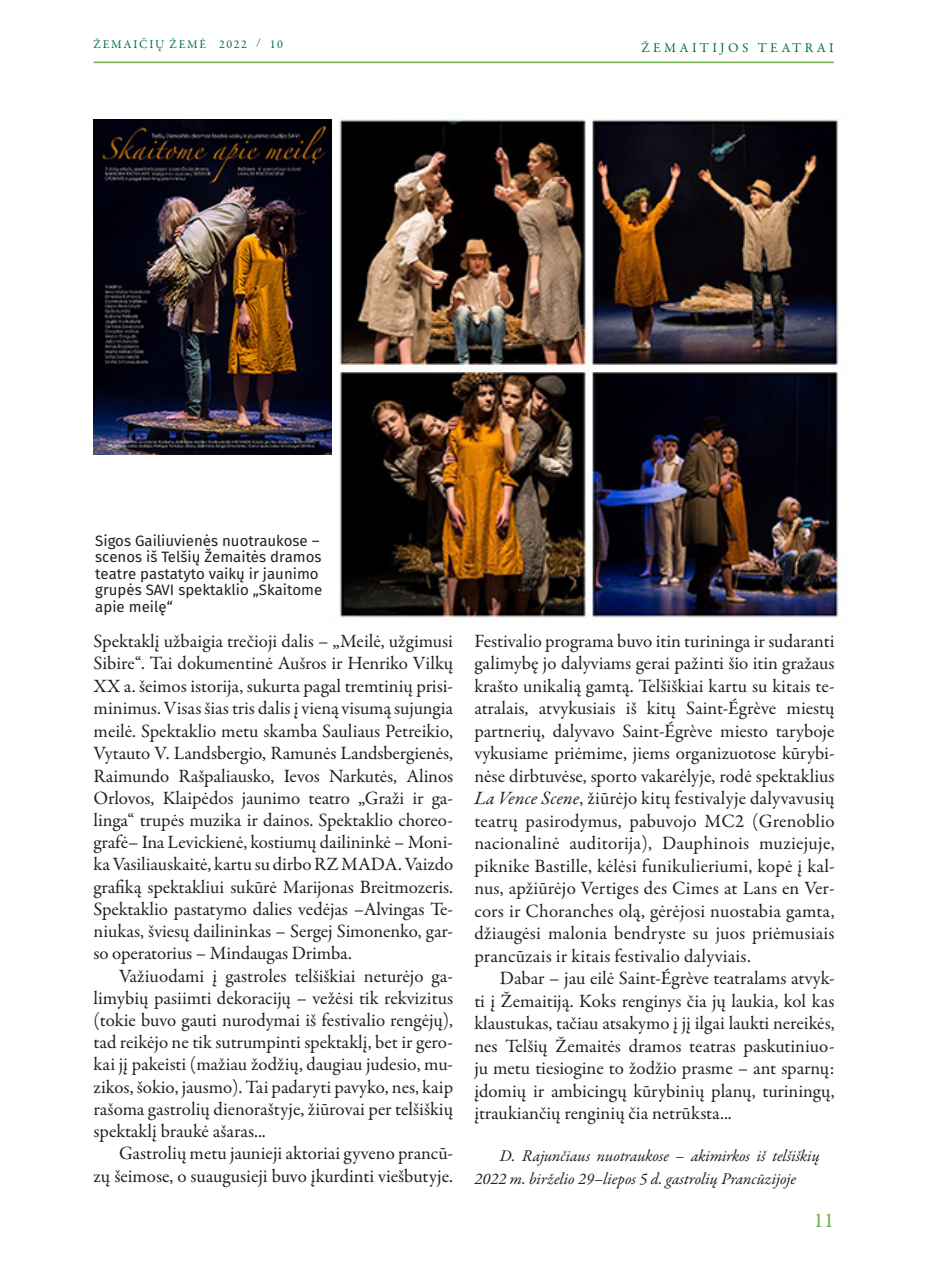
<style>
.page{position:relative;width:936px;height:1276px;background:#fff}
.page>*{position:absolute;margin:0;border:0;box-sizing:border-box;transform-origin:0 0}
.t1{font:21px "Garamond Premr Pro";color:#6fb048}
.tekstas{font:18.9px/22.5px "Garamond Premr Pro";color:#231f20;text-align:justify}
.tekstas-2{font:italic 16.5px/22.5px "Garamond Premr Pro";color:#231f20}
.parašas{font:15px/16.5px "Fira Sans";color:#231f20}
.t2{font:13.5px "Garamond Premr Pro";letter-spacing:.25em;color:#017045}
.t3{font:12px "Garamond Premr Pro";letter-spacing:.14em;color:#017045}
.s1{font-style:italic}
</style>
<div class="page">
<hr style="left:94px;top:62px;width:739px;height:1px;background:#6fb048">
<img style="left:339px;top:119px;width:500px;height:499px">
<img style="left:94px;top:119px;width:237px;height:336px">
<p class="t3" style="left:94px;top:37px;width:191px">ŽEMAIČIŲ ŽEMĖ 2022 / 10</p>
<p class="t2" style="left:641px;top:39px;width:194px">ŽEMAITIJOS TEATRAI</p>
<p class="parašas" style="left:95px;top:533px;width:228px">Sigos Gailiuvienės nuotraukose – scenos iš Telšių Žemaitės dramos teatre pastatyto vaikų ir jaunimo grupės SAVI spektaklio „Skaitome apie meilę“</p>
<p class="tekstas" style="left:94px;top:630px;width:361px">Spektaklį užbaigia trečioji dalis – „Meilė, užgimusi Sibire“. Tai dokumentinė Aušros ir Henriko Vilkų XX a. šeimos istorija, sukurta pagal tremtinių prisi&shy;minimus. Visas šias tris dalis į vieną visumą sujungia meilė. Spektaklio metu skamba Sauliaus Petreikio, Vytauto V. Landsbergio, Ramunės Landsbergienės, Raimundo Rašpaliausko, Ievos Narkutės, Alinos Orlovos, Klaipėdos jaunimo teatro „Graži ir ga&shy;linga“ trupės muzika ir dainos. Spektaklio choreo&shy;grafė– Ina Levickienė, kostiumų dailininkė – Moni&shy;ka Vasiliauskaitė, kartu su dirbo RZ MADA. Vaizdo grafiką spektakliui sukūrė Marijonas Breitmozeris.<br>Spektaklio pastatymo dalies vedėjas –Alvingas Te&shy;niukas, šviesų dailininkas – Sergej Simonenko, gar&shy;so operatorius – Mindaugas Drimba.</p>
<p class="tekstas" style="left:94px;top:965px;width:361px;text-indent:26px">Važiuodami į gastroles telšiškiai neturėjo ga&shy;limybių pasiimti dekoracijų – vežėsi tik rekvizitus (tokie buvo gauti nurodymai iš festivalio rengėjų), tad reikėjo ne tik sutrumpinti spektaklį, bet ir gero&shy;kai jį pakeisti (mažiau žodžių, daugiau judesio, mu&shy;zikos, šokio, jausmo). Tai padaryti pavyko, nes, kaip rašoma gastrolių dienoraštyje, žiūrovai per telšiškių spektaklį braukė ašaras...</p>
<p class="tekstas" style="left:94px;top:1142px;width:361px;text-align:right">Gastrolių metu jaunieji aktoriai gyveno prancū-<br>zų šeimose, o suaugusieji buvo įkurdinti viešbutyje.</p>
<p class="tekstas" style="left:474px;top:630px;width:362px">Festivalio programa buvo itin turininga ir sudaranti galimybę jo dalyviams gerai pažinti šio itin gražaus krašto unikalią gamtą. Telšiškiai kartu su kitais te&shy;atralais, atvykusiais iš kitų Saint-Égrève miestų partnerių, dalyvavo Saint-Égrève miesto taryboje vykusiame priėmime, jiems organizuotose kūrybi&shy;nėse dirbtuvėse, sporto vakarėlyje, rodė spektaklius <span class="s1">La Vence Scene</span>, žiūrėjo kitų festivalyje dalyvavusių teatrų pasirodymus, pabuvojo MC2 (Grenoblio nacionalinė auditorija), Dauphinois muziejuje, piknike Bastille, kėlėsi funikulieriumi, kopė į kal&shy;nus, apžiūrėjo Vertiges des Cimes at Lans en Ver&shy;cors ir Choranches olą, gėrėjosi nuostabia gamta, džiaugėsi malonia bendryste su juos priėmusiais prancūzais ir kitais festivalio dalyviais.</p>
<p class="tekstas" style="left:474px;top:967px;width:362px;text-indent:26px">Dabar – jau eilė Saint-Égrève teatralams atvyk&shy;ti į Žemaitiją. Koks renginys čia jų laukia, kol kas klaustukas, tačiau atsakymo į jį ilgai laukti nereikės, nes Telšių Žemaitės dramos teatras paskutiniuo&shy;ju metu tiesiogine to žodžio prasme – ant sparnų: įdomių ir ambicingų kūrybinių planų, turiningų, įtraukiančių renginių čia netrūksta...</p>
<p class="tekstas-2" style="left:474px;top:1145px;width:347px;text-indent:26px">D. Rajunčiaus nuotraukose – akimirkos iš telšiškių<br>2022 m. birželio 29–liepos 5 d. gastrolių Prancūzijoje</p>
<p class="t1" style="left:813px;top:1208px;width:22px">11</p>
</div>
